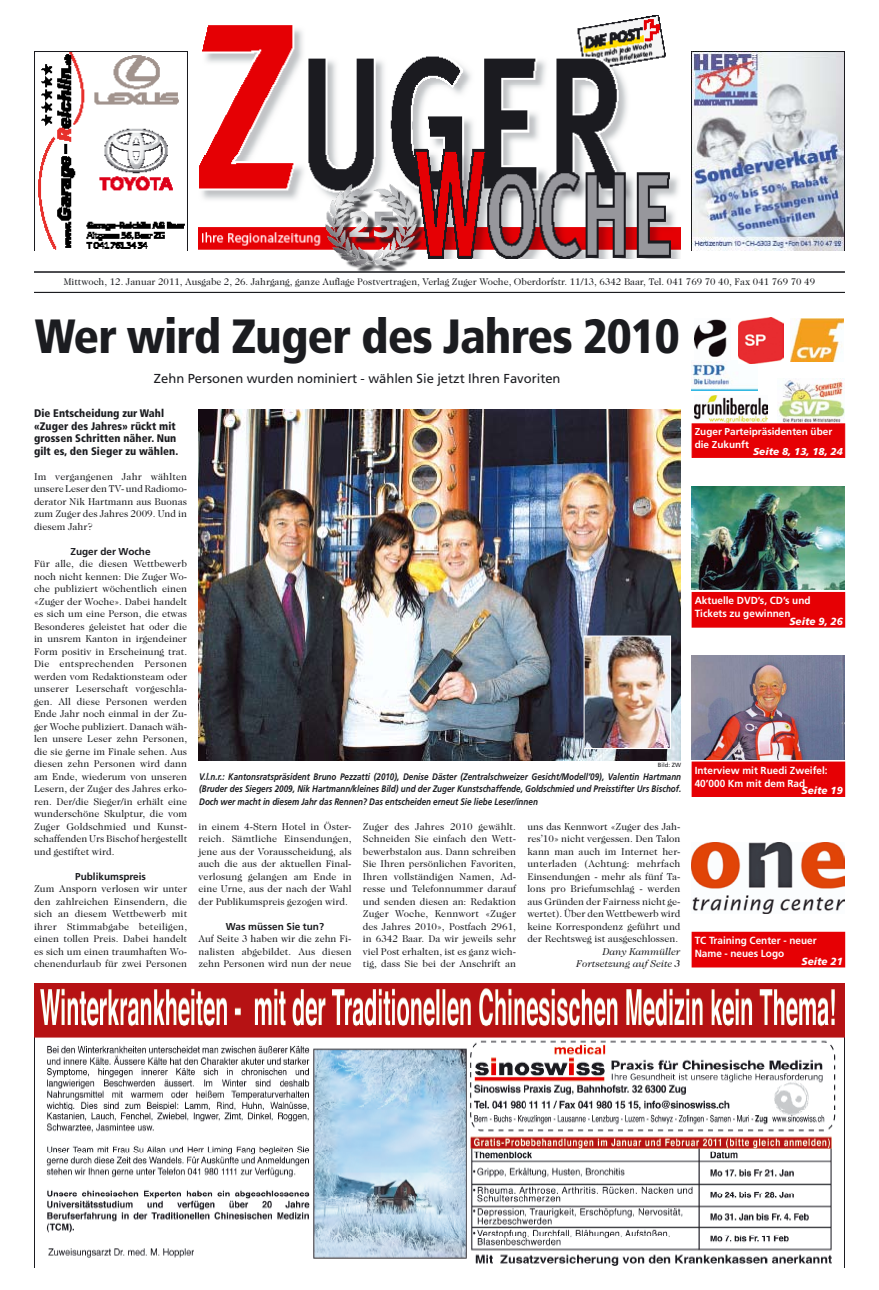
<style>
.page{position:relative;width:879px;height:1290px;background:#fff}
.page>*{position:absolute;margin:0;border:0;box-sizing:border-box;transform-origin:0 0}
.t1{font:900 condensed 48px "Frutiger LT Std";letter-spacing:-.02em;color:#1b1c20}
.t2{font:13px "Frutiger LT Std";color:#1b1c20}
.t3{font:900 condensed 11px/12.5px "Frutiger LT Std";letter-spacing:.005em;color:#1b1c20}
.t4{font:700 10.4px/12.9px "Frutiger LT Std";color:#fff}
.t5{font:italic 900 10.4px "Frutiger LT Std";color:#fff}
.t6{font:700 10.3px/12.8px "Frutiger LT Std";color:#fff}
.t7{font:italic 900 10.3px "Frutiger LT Std";color:#fff}
.t8{font:10px/12.5px "Caslon 224 Std";color:#1b1c20;text-align:justify}
.t9{font:700 10px/12.5px "Frutiger LT Std";color:#fff}
.t10{font:italic 900 10px "Frutiger LT Std";color:#fff}
.t11{font:9.8px "Caslon 224 Std";color:#1b1c20}
.t12{font:italic 700 9.5px/12.5px "Frutiger LT Std";color:#1b1c20;text-align:justify;scale:.85 1}
.t13{font:6px "Frutiger LT Std";color:#1b1c20}
.s1{font-family:"Frutiger LT Std";font-weight:700}
.s2{font-style:italic}
</style>
<div class="page">
<img style="left:198px;top:16px;width:483px;height:243px">
<img style="left:692px;top:843px;width:153px;height:70px">
<div style="left:692px;top:932px;width:152px;height:35px;background:#e60004"></div>
<img style="left:692px;top:656px;width:153px;height:103px">
<div style="left:692px;top:762px;width:152px;height:34px;background:#e60004"></div>
<div style="left:692px;top:762px;width:153px;height:35px;border:1px solid #e60004"></div>
<img style="left:692px;top:486px;width:153px;height:104px">
<div style="left:692px;top:592px;width:152px;height:35px;background:#e60004"></div>
<div style="left:692px;top:424px;width:153px;height:34px;background:#e60004;border:1px solid #e60004"></div>
<img style="left:198px;top:410px;width:482px;height:350px">
<img style="left:585px;top:637px;width:84px;height:110px">
<div style="left:583px;top:635px;width:88px;height:114px;border:1px solid #fff"></div>
<div style="left:330px;top:188px;width:94px;height:85px;background:#1b1c20;opacity:.8"></div>
<img style="left:321px;top:176px;width:102px;height:90px">
<hr style="left:34px;top:272px;width:811px;height:1px;background:#1b1c20">
<hr style="left:34px;top:292px;width:811px;height:1px;background:#1b1c20">
<img style="left:692px;top:362px;width:65px;height:28px">
<img style="left:695px;top:395px;width:72px;height:28px">
<img style="left:739px;top:317px;width:44px;height:47px">
<img style="left:778px;top:378px;width:67px;height:45px">
<img style="left:694px;top:319px;width:33px;height:38px">
<img style="left:790px;top:319px;width:53px;height:42px">
<img style="left:34px;top:984px;width:811px;height:283px">
<img style="left:34px;top:52px;width:151px;height:198px">
<img style="left:692px;top:52px;width:153px;height:198px">
<p class="t11" style="left:64px;top:276px;width:753px">Mittwoch, 12. Januar 2011, Ausgabe 2, 26. Jahrgang, ganze Auflage Postvertragen, Verlag Zuger Woche, Oberdorfstr. 11/13, 6342 Baar, Tel. 041 769 70 40, Fax 041 769 70 49</p>
<p class="t1" style="left:35px;top:308px;width:646px">Wer wird Zuger des Jahres 2010</p>
<p class="t2" style="left:154px;top:371px;width:408px">Zehn Personen wurden nominiert - wählen Sie jetzt Ihren Favoriten</p>
<p class="t3" style="left:34px;top:407px;width:146px">Die Entscheidung zur Wahl «Zuger des Jahres» rückt mit grossen Schritten näher. Nun gilt es, den Sieger zu wählen.</p>
<p class="t8" style="left:34px;top:470px;width:155px">Im vergangenen Jahr wählten unsere Leser den TV- und Radiomo&shy;derator Nik Hartmann aus Buonas zum Zuger des Jahres 2009. Und in diesem Jahr?</p>
<p class="t8" style="left:34px;top:545px;width:155px;text-align:left;text-indent:36px"><span class="s1">Zuger der Woche<br></span>Für alle, die diesen Wettbewerb noch nicht kennen: Die Zuger Wo&shy;che publiziert wöchentlich einen «Zuger der Woche». Dabei handelt es sich um eine Person, die etwas<br>Besonderes geleistet hat oder die in unsrem Kanton in irgendeiner<br>Form positiv in Erscheinung trat.<br>Die entsprechenden Personen werden vom Redaktionsteam oder unserer Leserschaft vorgeschla&shy;gen. All diese Personen werden<br>Ende Jahr noch einmal in der Zu&shy;ger Woche publiziert. Danach wäh&shy;len unsere Leser zehn Personen, die sie gerne im Finale sehen. Aus diesen zehn Personen wird dann am Ende, wiederum von unseren<br>Lesern, der Zuger des Jahres erko&shy;ren. Der/die Sieger/in erhält eine wunderschöne Skulptur, die vom<br>Zuger Goldschmied und Kunst&shy;schaffenden Urs Bischof hergestellt und gestiftet wird.</p>
<p class="t8" style="left:34px;top:870px;width:155px;text-align:center"><span class="s1">Publikumspreis<br></span>Zum Ansporn verlosen wir unter den zahlreichen Einsendern, die sich an diesem Wettbewerb mit ihrer Stimmabgabe beteiligen, einen tollen Preis. Dabei handelt es sich um einen traumhaften Wo&shy;chenendurlaub für zwei Personen</p>
<p class="t13" style="left:658px;top:761px;width:25px">Bild: ZW</p>
<p class="t12" style="left:199px;top:770px;width:568px">V.l.n.r.: Kantonsratspräsident Bruno Pezzatti (2010), Denise Däster (Zentralschweizer Gesicht/Modell’09), Valentin Hartmann (Bruder des Siegers 2009, Nik Hartmann/kleines Bild) und der Zuger Kunstschaffende, Goldschmied und Preisstifter Urs Bischof.<br>Doch wer macht in diesem Jahr das Rennen? Das entscheiden erneut Sie liebe Leser/innen</p>
<p class="t8" style="left:198px;top:820px;width:155px">in einem 4-Stern Hotel in Öster&shy;reich. Sämtliche Einsendungen, jene aus der Vorausscheidung, als auch die aus der aktuellen Final&shy;verlosung gelangen am Ende in eine Urne, aus der nach der Wahl der Publikumspreis gezogen wird.</p>
<p class="t8" style="left:198px;top:920px;width:155px;text-align:center"><span class="s1">Was müssen Sie tun?<br></span>Auf Seite 3 haben wir die zehn Fi&shy;nalisten abgebildet. Aus diesen zehn Personen wird nun der neue</p>
<p class="t8" style="left:363px;top:820px;width:155px">Zuger des Jahres 2010 gewählt.<br>Schneiden Sie einfach den Wett&shy;bewerbstalon aus. Dann schreiben Sie Ihren persönlichen Favoriten, Ihren vollständigen Namen, Ad&shy;resse und Telefonnummer darauf und senden diesen an: Redaktion Zuger Woche, Kennwort «Zuger des Jahres 2010», Postfach 2961, in 6342 Baar. Da wir jeweils sehr viel Post erhalten, ist es ganz wich&shy;tig, dass Sie bei der Anschrift an</p>
<p class="t8" style="left:527px;top:820px;width:155px;text-align:right">uns das Kennwort «Zuger des Jah&shy;res’10» nicht vergessen. Den Talon kann man auch im Internet her&shy;unterladen (Achtung: mehrfach<br>Einsendungen - mehr als fünf Ta&shy;lons pro Briefumschlag - werden aus Gründen der Fairness nicht ge&shy;wertet). Über den Wettbewerb wird keine Korrespondenz geführt und der Rechtsweg ist ausgeschlossen.<br><span class="s2">Dany Kammüller<br>Fortsetzung auf Seite 3</span></p>
<p class="t9" style="left:694px;top:426px;width:139px">Zuger Parteipräsidenten über die Zukunft</p>
<p class="t10" style="left:753px;top:446px;width:91px">Seite 8, 13, 18, 24</p>
<p class="t6" style="left:694px;top:594px;width:117px">Aktuelle DVD’s, CD’s und<br>Tickets zu gewinnen</p>
<p class="t7" style="left:789px;top:615px;width:55px">Seite 9, 26</p>
<p class="t6" style="left:694px;top:764px;width:134px">Interview mit Ruedi Zweifel:<br>40’000 Km mit dem Rad</p>
<p class="t7" style="left:801px;top:784px;width:43px">Seite 19</p>
<p class="t4" style="left:694px;top:934px;width:123px">TC Training Center - neuer<br>Name - neues Logo</p>
<p class="t5" style="left:801px;top:955px;width:43px">Seite 21</p>
</div>
